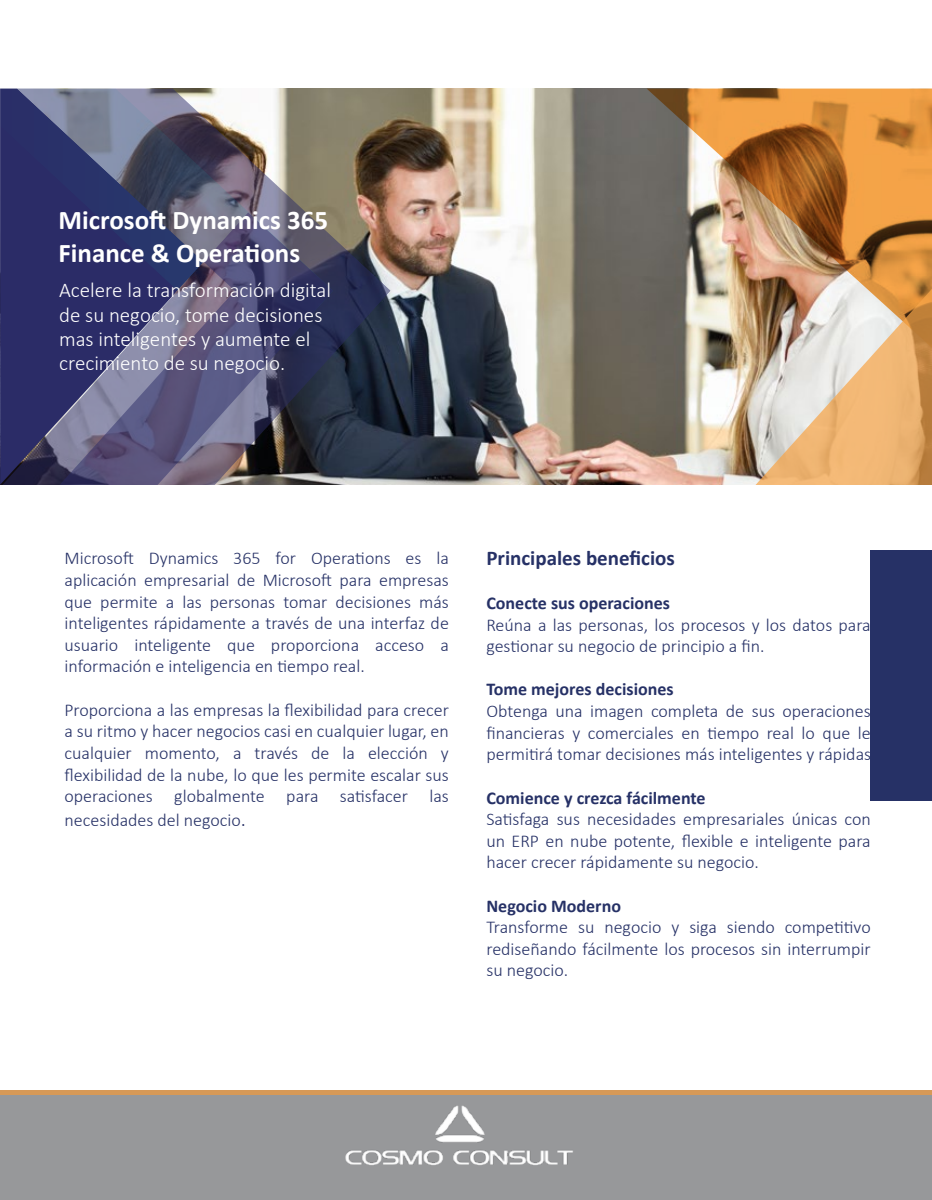
<style>
.page{position:relative;width:932px;height:1200px;background:#fff}
.page>*{position:absolute;margin:0;border:0;box-sizing:border-box;transform-origin:0 0}
.t1{font:700 27px/33px "Calibri";color:#fff}
.t2{font:300 21px/24px "Calibri";color:#fff}
.t3{font:700 21px "Calibri";color:#263166}
.t4{font:300 18px/21.6px "Calibri";color:#263166;text-align:justify}
.t5{font:700 18px "Calibri";color:#263166}
.s1{font-size:21px;color:#273065}
</style>
<div class="page">
<div style="left:870px;top:550px;width:61px;height:251px;background:#263166"></div>
<img style="left:333px;top:88px;width:598px;height:396px">
<img style="left:646px;top:89px;width:109px;height:395px">
<img style="left:755px;top:89px;width:176px;height:395px">
<svg style="left:333px;top:89px;width:57px;height:123px;background:#796b54"></svg>
<svg style="left:333px;top:212px;width:57px;height:272px;background:#3d414f"></svg>
<svg style="left:0;top:88px;width:333px;height:281px;background:#6c6c80"></svg>
<svg style="left:2px;top:212px;width:331px;height:272px;background:#4a4970"></svg>
<div style="left:0;top:1091px;width:931px;height:108px;background:#97989a"></div>
<div style="left:0;top:1089px;width:931px;height:5px;background:#d79957"></div>
<h1 class="t1" style="left:58px;top:202px;width:271px">Microsoft Dynamics 365<br>Finance &amp; Operations</h1>
<p class="t2" style="left:59px;top:278px;width:273px">Acelere la transformación digital de su negocio, tome decisiones mas inteligentes y aumente el crecimiento de su negocio.</p>
<p class="t4" style="left:64px;top:547px;width:386px">Microsoft Dynamics 365 for Operations es la aplicación empresarial de Microsoft para empresas que permite a las personas tomar decisiones más inteligentes rápidamente a través de una interfaz de usuario inteligente que proporciona acceso a información e inteligencia en tiempo real.</p>
<p class="t4" style="left:64px;top:698px;width:386px">Proporciona a las empresas la flexibilidad para crecer a su ritmo y hacer negocios casi en cualquier lugar, en cualquier momento, a través de la elección y flexibilidad de la nube, lo que les permite escalar sus operaciones globalmente para satisfacer las</p>
<p class="t4" style="left:64px;top:809px;width:183px">necesidades del negocio<span class="s1">.</span></p>
<p class="t3" style="left:486px;top:543px;width:190px">Principales beneficios</p>
<p class="t5" style="left:486px;top:590px;width:185px">Conecte sus operaciones</p>
<p class="t4" style="left:486px;top:613px;width:385px">Reúna a las personas, los procesos y los datos para gestionar su negocio de principio a fin.</p>
<p class="t5" style="left:486px;top:676px;width:189px">Tome mejores decisiones</p>
<p class="t4" style="left:486px;top:700px;width:390px;text-align:left">Obtenga una imagen completa de sus operaciones financieras y comerciales en tiempo real lo que le permitirá tomar decisiones más inteligentes y rápidas.</p>
<p class="t5" style="left:486px;top:784px;width:221px">Comience y crezca fácilmente</p>
<p class="t4" style="left:486px;top:808px;width:386px">Satisfaga sus necesidades empresariales únicas con un ERP en nube potente, flexible e inteligente para hacer crecer rápidamente su negocio.</p>
<p class="t5" style="left:486px;top:892px;width:136px">Negocio Moderno</p>
<p class="t4" style="left:486px;top:916px;width:386px">Transforme su negocio y siga siendo competitivo rediseñando fácilmente los procesos sin interrumpir su negocio.</p>
</div>
